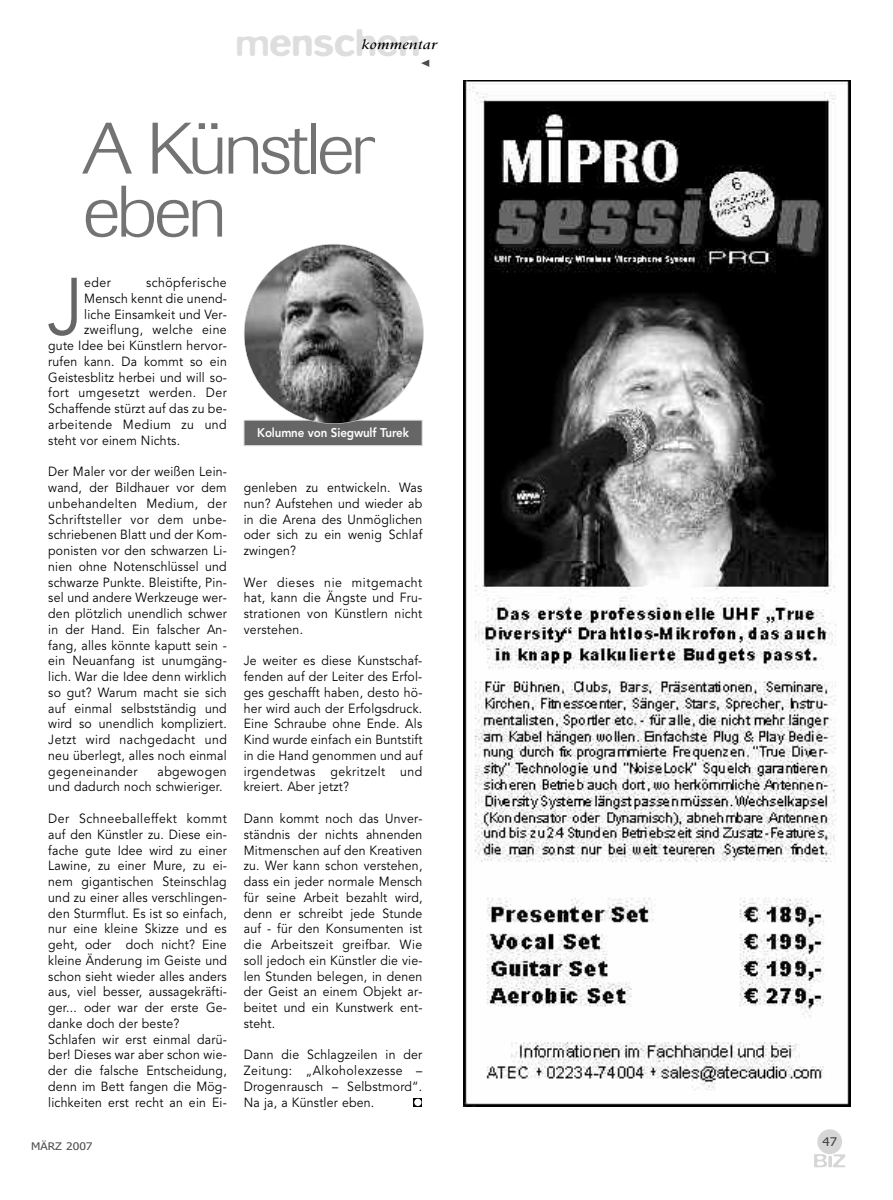
<style>
.page{position:relative;width:893px;height:1200px;background:#fff}
.page>*{position:absolute;margin:0;border:0;box-sizing:border-box;transform-origin:0 0}
.t1{font:79.95px "Avenir";color:#666;scale:.93 1}
.t2{font:300 72px/63px "Imago";letter-spacing:-.05em;color:#737373;scale:1.1 1}
.t3{font:500 39px "Blur";color:#dedede;scale:1.05 1}
.t4{font:italic 500 13.8px "Meridien";letter-spacing:.02em;color:#000;scale:1.15 1}
.t5{font:13.2px/15.8px "Avenir";letter-spacing:.015em;color:#000;text-align:justify;scale:.93 1}
.t6{font:13.2px "Avenir";letter-spacing:.04em;color:#000;scale:.93 1}
.t7{font:13.2px "Avenir";letter-spacing:.035em;color:#000;scale:.93 1}
.t8{font:800 12.6px "Avenir";letter-spacing:-.01em;color:#fff;scale:.92 1}
.t9{font:12px "Tahoma";color:#404040;scale:1.1 1}
.t10{font:10.5px "Tahoma";color:#4d4d4d;scale:1.15 1}
</style>
<div class="page">
<svg style="left:421px;top:60px;width:8px;height:7px"></svg>
<div style="left:817px;top:1128px;width:25px;height:25px;background:#d6d6d6;border-radius:50%"></div>
<svg style="left:814px;top:1153px;width:13px;height:13px"></svg>
<svg style="left:833px;top:1153px;width:12px;height:13px"></svg>
<svg style="left:828px;top:1155px;width:4px;height:11px"></svg>
<svg style="left:414px;top:1098px;width:8px;height:8px"></svg>
<div style="left:414px;top:1098px;width:7px;height:7px;background:#fff;border-radius:50%"></div>
<div style="left:244px;top:420px;width:178px;height:25px;background:#666"></div>
<div style="left:244px;top:420px;width:178px;height:26px;border:1px solid #ccc"></div>
<img style="left:244px;top:244px;width:179px;height:179px;border-radius:50%">
<img style="left:463px;top:81px;width:387px;height:1024px">
<h3 class="t3" style="left:236px;top:20px;width:177px">menschen</h3>
<p class="t4" style="left:362px;top:39px;width:67px">kommentar</p>
<h2 class="t2" style="left:82px;top:124px;width:268px">A Künstler eben</h2>
<h1 class="t1" style="left:47px;top:274px;width:40px">J</h1>
<p class="t5" style="left:84px;top:276px;width:30px">eder</p>
<p class="t6" style="left:146px;top:277px;width:88px">schöpferische</p>
<p class="t5" style="left:84px;top:291px;width:155px">Mensch kennt die unend-</p>
<p class="t5" style="left:84px;top:307px;width:155px">liche Einsamkeit und Ver-</p>
<p class="t7" style="left:84px;top:324px;width:155px">zweiflung, welche eine</p>
<p class="t5" style="left:48px;top:339px;width:193px">gute Idee bei Künstlern hervor-</p>
<p class="t5" style="left:48px;top:354px;width:194px">rufen kann. Da kommt so ein</p>
<p class="t5" style="left:48px;top:370px;width:194px">Geistesblitz herbei und will so-</p>
<p class="t6" style="left:48px;top:387px;width:194px">fort umgesetzt werden. Der</p>
<p class="t5" style="left:48px;top:402px;width:193px">Schaffende stürzt auf das zu be-</p>
<p class="t6" style="left:48px;top:419px;width:193px">arbeitende Medium zu und</p>
<p class="t5" style="left:48px;top:433px;width:143px">steht vor einem Nichts.</p>
<p class="t5" style="left:48px;top:465px;width:194px">Der Maler vor der weißen Lein&shy;wand, der Bildhauer vor dem unbehandelten Medium, der Schriftsteller vor dem unbe&shy;schriebenen Blatt und der Kom&shy;ponisten vor den schwarzen Li&shy;nien ohne Notenschlüssel und schwarze Punkte. Bleistifte, Pin&shy;sel und andere Werkzeuge wer&shy;den plötzlich unendlich schwer in der Hand. Ein falscher An&shy;fang, alles könnte kaputt sein - ein Neuanfang ist unumgäng&shy;lich. War die Idee denn wirklich so gut? Warum macht sie sich auf einmal selbstständig und wird so unendlich kompliziert.<br>Jetzt wird nachgedacht und neu überlegt, alles noch einmal gegeneinander</p>
<p class="t5" style="left:48px;top:764px;width:193px;text-indent:109px">abgewogen und dadurch noch schwieriger.</p>
<p class="t5" style="left:48px;top:811px;width:194px;text-align:left">Der Schneeballeffekt kommt auf den Künstler zu. Diese ein&shy;fache gute Idee wird zu einer<br>Lawine, zu einer Mure, zu ei&shy;nem gigantischen Steinschlag und zu einer alles verschlingen&shy;den Sturmflut. Es ist so einfach, nur eine kleine Skizze und es geht, oder doch nicht? Eine kleine Änderung im Geiste und schon sieht wieder alles anders aus, viel besser, aussagekräfti&shy;ger... oder war der erste Ge&shy;danke doch der beste?<br>Schlafen wir erst einmal darü&shy;ber! Dieses war aber schon wie&shy;der die falsche Entscheidung, denn im Bett fangen die Mög&shy;lichkeiten erst recht an ein Ei-</p>
<p class="t8" style="left:257px;top:427px;width:166px">Kolumne von Siegwulf Turek</p>
<p class="t5" style="left:244px;top:480px;width:194px">genleben zu entwickeln. Was nun? Aufstehen und wieder ab in die Arena des Unmöglichen oder sich zu ein wenig Schlaf zwingen?</p>
<p class="t5" style="left:244px;top:575px;width:193px">Wer dieses nie mitgemacht hat, kann die Ängste und Fru&shy;strationen von Künstlern nicht verstehen.</p>
<p class="t5" style="left:244px;top:654px;width:194px">Je weiter es diese Kunstschaf&shy;fenden auf der Leiter des Erfol&shy;ges geschafft haben, desto hö&shy;her wird auch der Erfolgsdruck.<br>Eine Schraube ohne Ende. Als Kind wurde einfach ein Buntstift in die Hand genommen und auf irgendetwas gekritzelt und kreiert. Aber jetzt?</p>
<p class="t5" style="left:244px;top:811px;width:194px">Dann kommt noch das Unver&shy;ständnis der nichts ahnenden Mitmenschen auf den Kreativen zu. Wer kann schon verstehen, dass ein jeder normale Mensch für seine Arbeit bezahlt wird, denn er schreibt jede Stunde auf - für den Konsumenten ist die Arbeitszeit greifbar. Wie soll jedoch ein Künstler die vie&shy;len Stunden belegen, in denen der Geist an einem Objekt ar&shy;beitet und ein Kunstwerk ent&shy;steht.</p>
<p class="t5" style="left:244px;top:1047px;width:193px">Dann die Schlagzeilen in der Zeitung: „Alkoholexzesse – Drogenrausch – Selbstmord“.<br>Na ja, a Künstler eben.</p>
<p class="t10" style="left:31px;top:1139px;width:55px">MÄRZ 2007</p>
<p class="t9" style="left:822px;top:1134px;width:15px">47</p>
</div>
